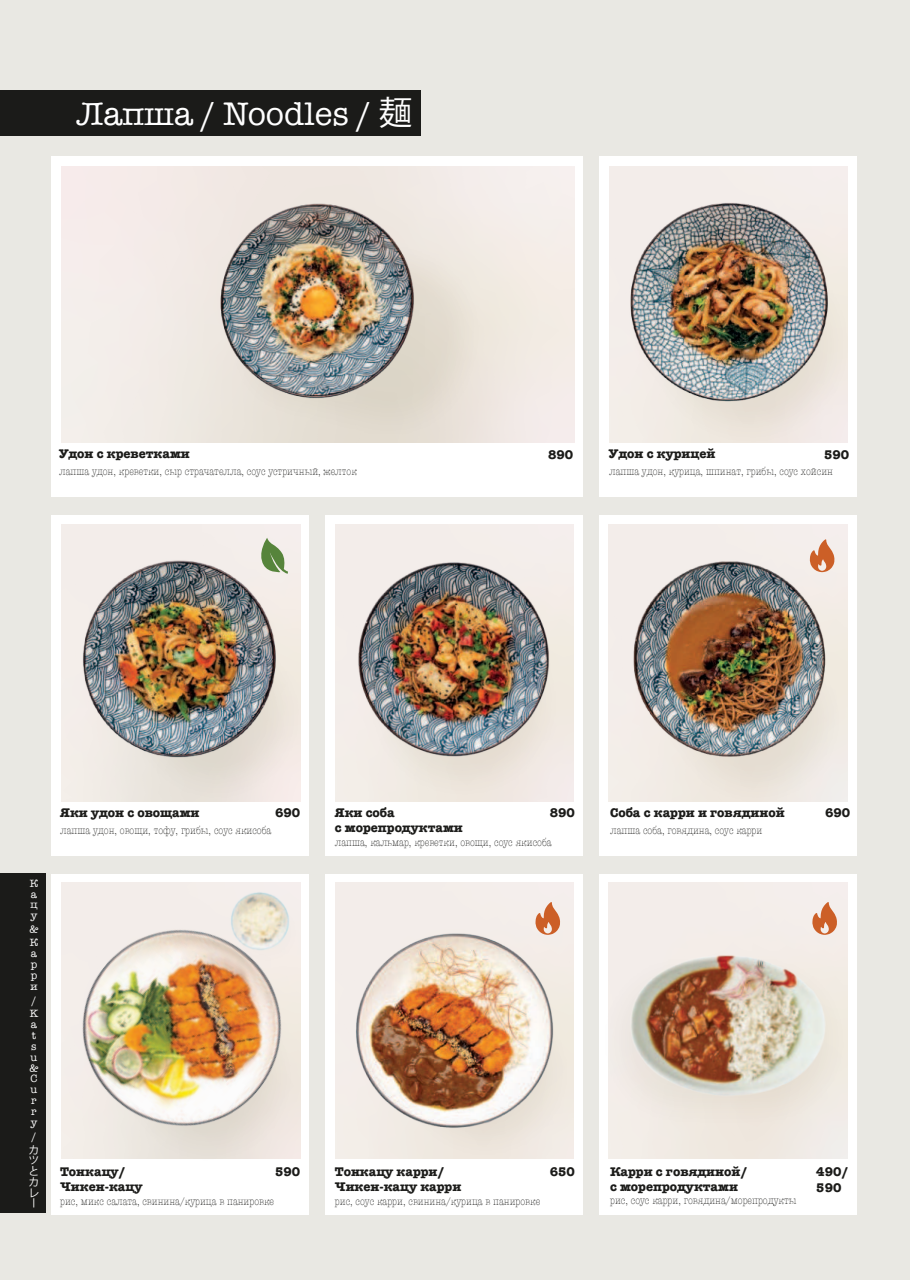
<style>
.page{position:relative;width:910px;height:1280px;background:#e9e8e3}
.page>*{position:absolute;margin:0;border:0;box-sizing:border-box;transform-origin:0 0}
.t1{font:33.45px "American Typewriter";color:#fff}
.t2{font:700 12.9px/15.6px "American Typewriter";color:#1b1b19}
.t3{font:300 condensed 11.55px "American Typewriter";color:#1b1b19}
.t4{font:10.8px/10.8px "American Typewriter";color:#fff}
.t5{font:10.8px/10.6px "Koz Go Pr 6 N";color:#fff;text-align:justify}
.s1{font-family:"Koz Go Pr 6 N"}
</style>
<div class="page">
<div style="left:0;top:873px;width:46px;height:340px;background:#1b1b19"></div>
<div style="left:51px;top:874px;width:257px;height:340px;background:#fff"></div>
<div style="left:325px;top:874px;width:258px;height:340px;background:#fff"></div>
<div style="left:599px;top:874px;width:258px;height:340px;background:#fff"></div>
<div style="left:51px;top:515px;width:258px;height:341px;background:#fff"></div>
<div style="left:325px;top:515px;width:258px;height:341px;background:#fff"></div>
<div style="left:599px;top:515px;width:258px;height:341px;background:#fff"></div>
<div style="left:335px;top:882px;width:239px;height:277px;background:linear-gradient(to right,#f2ece8,#f2ebe6)"></div>
<div style="left:609px;top:882px;width:239px;height:277px;background:#f3edea"></div>
<div style="left:599px;top:156px;width:258px;height:341px;background:#fff"></div>
<div style="left:609px;top:166px;width:239px;height:277px;background:#f4eeea"></div>
<div style="left:51px;top:156px;width:532px;height:341px;background:#fff"></div>
<div style="left:62px;top:166px;width:513px;height:277px;background:#f3eae6"></div>
<div style="left:0;top:90px;width:420px;height:45px;background:#1b1b19"></div>
<svg style="left:535px;top:902px;width:21px;height:24px"></svg>
<svg style="left:821px;top:902px;width:12px;height:9px"></svg>
<img style="left:61px;top:874px;width:248px;height:329px">
<img style="left:302px;top:926px;width:252px;height:203px">
<img style="left:554px;top:911px;width:294px;height:233px">
<img style="left:61px;top:184px;width:787px;height:617px">
<h1 class="t1" style="left:76px;top:88px;width:338px">Лапша / Noodles / <span class="s1">麺</span></h1>
<p class="t2" style="left:59px;top:445px;width:132px">Удон с креветками</p>
<p class="t2" style="left:548px;top:446px;width:27px">890</p>
<p class="t3" style="left:59px;top:463px;width:299px">лапша удон, креветки, сыр страчателла, соус устричный, желток</p>
<p class="t2" style="left:609px;top:445px;width:108px">Удон с курицей</p>
<p class="t2" style="left:824px;top:446px;width:27px">590</p>
<p class="t3" style="left:609px;top:463px;width:225px">лапша удон, курица, шпинат, грибы, соус хойсин</p>
<p class="t4" style="left:30px;top:877px;width:15px;text-align:justify">К а ц у</p>
<p class="t4" style="left:30px;top:922px;width:16px;line-height:13.6px">&amp;<br>К</p>
<p class="t4" style="left:30px;top:948px;width:14px;text-align:justify">а р р и</p>
<p class="t4" style="left:30px;top:993px;width:15px;line-height:13.6px">/<br>K</p>
<p class="t4" style="left:30px;top:1019px;width:16px">a t s u &amp;<br>C u r r y</p>
<p class="t4" style="left:32px;top:1130px;width:12px">/</p>
<p class="t5" style="left:29px;top:1144px;width:17px">カツとカレー</p>
<p class="t2" style="left:60px;top:804px;width:141px">Яки удон с овощами</p>
<p class="t2" style="left:275px;top:805px;width:27px">690</p>
<p class="t3" style="left:60px;top:822px;width:213px">лапша удон, овощи, тофу, грибы, соус якисоба</p>
<p class="t2" style="left:60px;top:1163px;width:84px">Тонкацу/<br>Чикен-кацу</p>
<p class="t2" style="left:275px;top:1164px;width:27px">590</p>
<p class="t3" style="left:60px;top:1193px;width:215px">рис, микс салата, свинина/курица в панировке</p>
<p class="t2" style="left:335px;top:804px;width:130px">Яки соба<br>с морепродуктами</p>
<p class="t2" style="left:550px;top:805px;width:27px">890</p>
<p class="t3" style="left:335px;top:835px;width:218px">лапша, кальмар, креветки, овощи, соус якисоба</p>
<p class="t2" style="left:335px;top:1163px;width:128px">Тонкацу карри/<br>Чикен-кацу карри</p>
<p class="t2" style="left:550px;top:1164px;width:27px">650</p>
<p class="t3" style="left:335px;top:1193px;width:207px">рис, соус карри, свинина/курица в панировке</p>
<p class="t2" style="left:610px;top:804px;width:176px">Соба с карри и говядиной</p>
<p class="t2" style="left:825px;top:805px;width:27px">690</p>
<p class="t3" style="left:610px;top:822px;width:154px">лапша соба, говядина, соус карри</p>
<p class="t2" style="left:610px;top:1163px;width:139px">Карри с говядиной/ с морепродуктами</p>
<p class="t3" style="left:610px;top:1193px;width:188px">рис, соус карри, говядина/морепродукты</p>
<p class="t2" style="left:816px;top:1163px;width:34px">490/<br>590</p>
</div>
